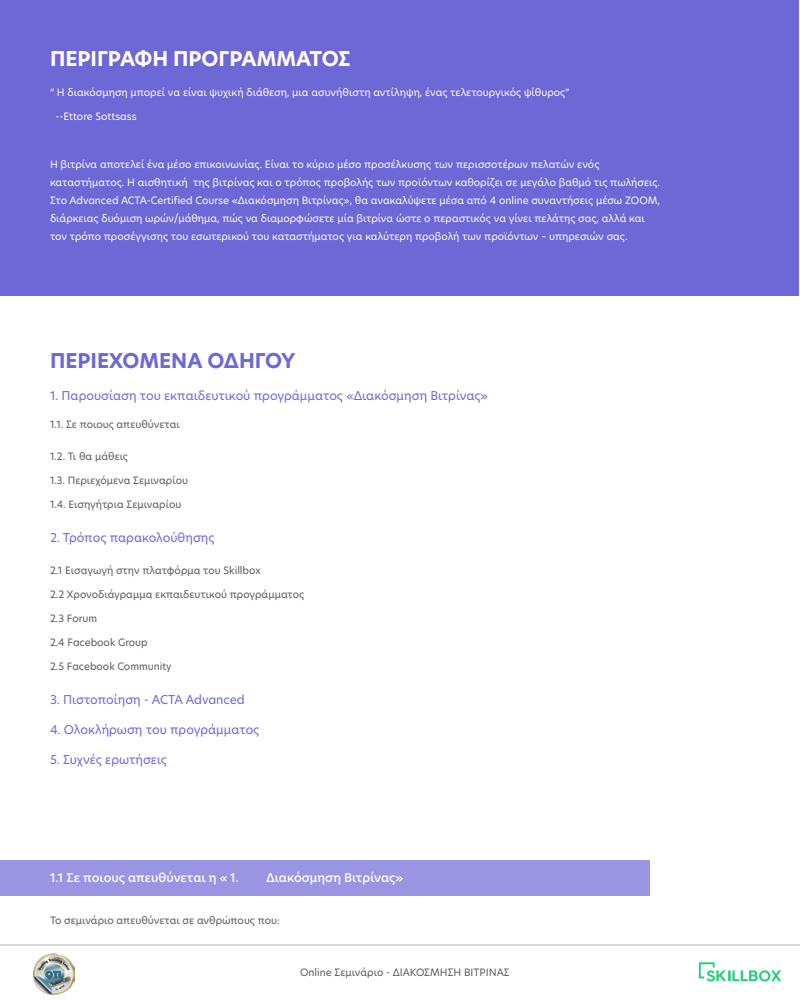
<style>
.page{position:relative;width:800px;height:1000px;background:#fff}
.page>*{position:absolute;margin:0;border:0;box-sizing:border-box;transform-origin:0 0}
.t1{font:700 20px "New Hero";color:#fff}
.t2{font:700 20px "New Hero";color:#6e67d6}
.t3{font:12px "New Hero";color:#6e67d6}
.t4{font:500 12px "New Hero";color:#fff}
.t5{font:10px/18px "New Hero";color:#fff}
.t6{font:10px "New Hero";color:#5a5a5a}
</style>
<div class="page">
<svg style="left:699px;top:962px;width:82px;height:20px"></svg>
<hr style="left:0;top:945px;width:800px;height:1px;background:#b3b3b3">
<img style="left:33px;top:953px;width:42px;height:41px">
<div style="left:0;top:0;width:799px;height:296px;background:#6e67d6"></div>
<div style="left:0;top:860px;width:650px;height:36px;background:#9a95e2"></div>
<h1 class="t1" style="left:50px;top:45px;width:302px">ΠΕΡΙΓΡΑΦΗ ΠΡΟΓΡΑΜΜΑΤΟΣ</h1>
<p class="t5" style="left:50px;top:83px;width:521px">“ Η διακόσμηση μπορεί να είναι ψυχική διάθεση, μια ασυνήθιστη αντίληψη, ένας τελετουργικός ψίθυρος”</p>
<p class="t5" style="left:55px;top:107px;width:83px">--Ettore Sottsass</p>
<p class="t5" style="left:50px;top:155px;width:612px">Η βιτρίνα αποτελεί ένα μέσο επικοινωνίας. Είναι το κύριο μέσο προσέλκυσης των περισσοτέρων πελατών ενός καταστήματος. Η αισθητική της βιτρίνας και ο τρόπος προβολής των προϊόντων καθορίζει σε μεγάλο βαθμό τις πωλήσεις.<br>Στο Advanced ACTA-Certified Course «Διακόσμηση Βιτρίνας», θα ανακαλύψετε μέσα από 4 online συναντήσεις μέσω ΖΟΟΜ, διάρκειας δυόμιση ωρών/μάθημα, πώς να διαμορφώσετε μία βιτρίνα ώστε ο περαστικός να γίνει πελάτης σας, αλλά και τον τρόπο προσέγγισης του εσωτερικού του καταστήματος για καλύτερη προβολή των προϊόντων – υπηρεσιών σας.</p>
<h1 class="t2" style="left:50px;top:347px;width:247px">ΠΕΡΙΕΧΟΜΕΝΑ ΟΔΗΓΟΥ</h1>
<p class="t3" style="left:50px;top:387px;width:439px">1. Παρουσίαση του εκπαιδευτικού προγράμματος «Διακόσμηση Βιτρίνας»</p>
<p class="t6" style="left:50px;top:417px;width:131px">1.1. Σε ποιους απευθύνεται</p>
<p class="t6" style="left:50px;top:449px;width:80px">1.2. Τι θα μάθεις</p>
<p class="t6" style="left:50px;top:473px;width:140px">1.3. Περιεχόμενα Σεμιναρίου</p>
<p class="t6" style="left:50px;top:497px;width:133px">1.4. Εισηγήτρια Σεμιναρίου</p>
<p class="t3" style="left:50px;top:529px;width:166px">2. Τρόπος παρακολούθησης</p>
<p class="t6" style="left:50px;top:563px;width:212px">2.1 Εισαγωγή στην πλατφόρμα του Skillbox</p>
<p class="t6" style="left:50px;top:587px;width:256px">2.2 Χρονοδιάγραμμα εκπαιδευτικού προγράμματος</p>
<p class="t6" style="left:50px;top:611px;width:49px">2.3 Forum</p>
<p class="t6" style="left:50px;top:635px;width:99px">2.4 Facebook Group</p>
<p class="t6" style="left:50px;top:659px;width:123px">2.5 Facebook Community</p>
<p class="t3" style="left:50px;top:691px;width:196px">3. Πιστοποίηση - ACTA Advanced</p>
<p class="t3" style="left:50px;top:721px;width:211px">4. Ολοκλή ρωση του προγράμματος</p>
<p class="t3" style="left:50px;top:751px;width:119px">5. Συχνές ερωτή σεις</p>
<p class="t4" style="left:50px;top:869px;width:190px">1.1 Σε ποιους απευθύνεται η « 1.</p>
<p class="t4" style="left:266px;top:869px;width:139px">Διακόσμηση Βιτρίνας»</p>
<p class="t6" style="left:50px;top:913px;width:231px">Το σεμινάριο απευθύνεται σε ανθρώπους που:</p>
<p class="t6" style="left:300px;top:965px;width:211px">Online Σεμινάριο - ΔΙΑΚΟΣΜΗΣΗ ΒΙΤΡΙΝΑΣ</p>
</div>
